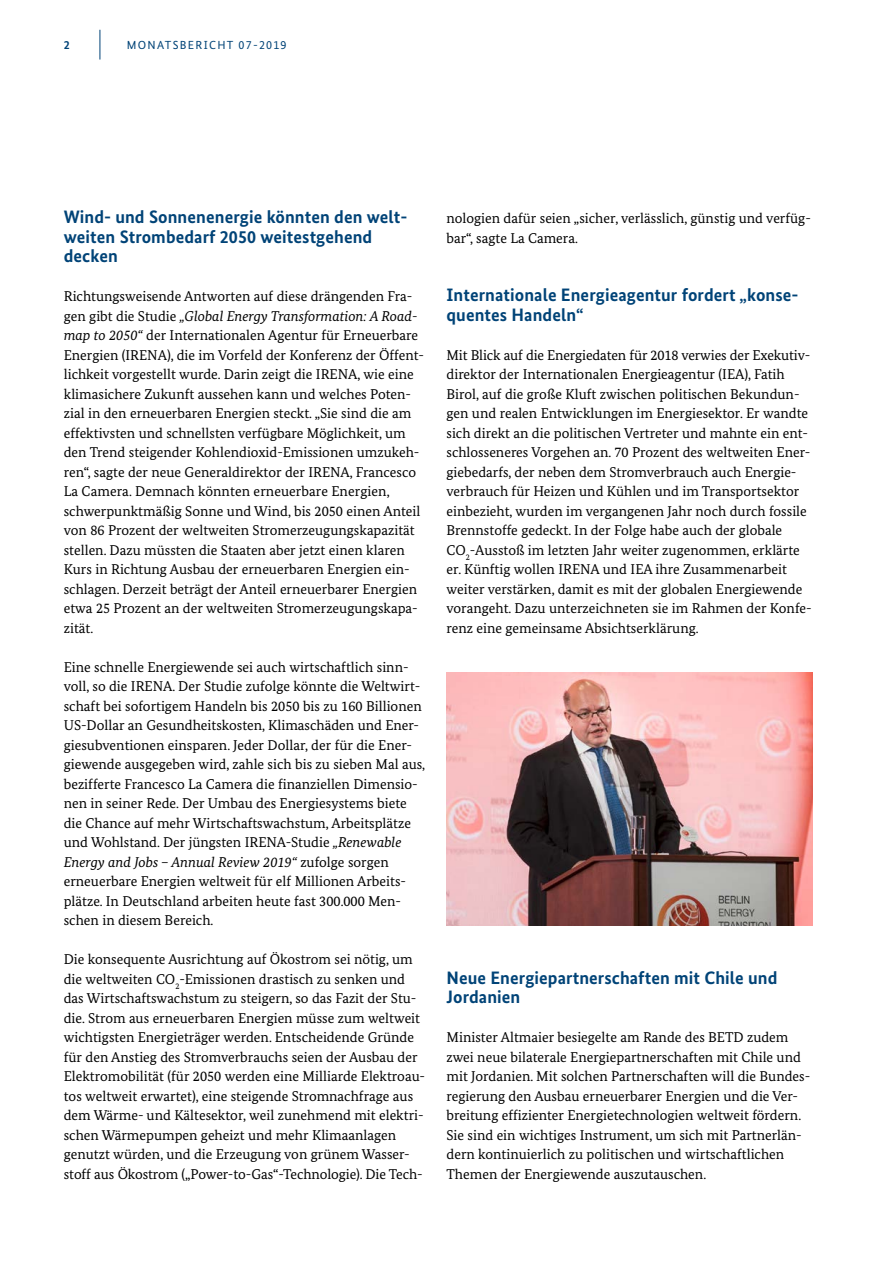
<style>
.page{position:relative;width:893px;height:1263px;background:#fff}
.page>*{position:absolute;margin:0;border:0;box-sizing:border-box;transform-origin:0 0}
.t1{font:700 18px/19.5px "Bundes Sans";letter-spacing:.005em;color:#004377}
.t2{font:14.25px/19.5px "Bundes Serif";color:#000}
.t3{font:700 12px "Bundes Sans";color:#004377}
.t4{font:11.7px "Bundes Sans";letter-spacing:.11em;color:#004377}
.s1{font-size:12px}
.s2{font-style:italic}
</style>
<div class="page">
<hr style="left:100px;top:30px;width:1px;height:30px;background:#004377">
<img style="left:446px;top:672px;width:366px;height:253px">
<p class="t3" style="left:64px;top:38px;width:7px">2</p>
<p class="t4" style="left:127px;top:38px;width:161px">MONATSBERICHT <span class="s1">07-2019</span></p>
<h2 class="t1" style="left:64px;top:207px;width:345px">Wind- und Sonnenenergie könnten den welt&shy;weiten Strombedarf 2050 weitestgehend decken</h2>
<p class="t2" style="left:64px;top:287px;width:362px">Richtungsweisende Antworten auf diese drängenden Fra&shy;gen gibt die Studie <span class="s2">„Global Energy Transformation: A Road&shy;map to 2050“</span> der Internationalen Agentur für Erneuerbare Energien (IRENA), die im Vorfeld der Konferenz der Öffent&shy;lichkeit vorgestellt wurde. Darin zeigt die IRENA, wie eine klimasichere Zukunft aussehen kann und welches Poten&shy;zial in den erneuerbaren Energien steckt. „Sie sind die am effektivsten und schnellsten verfügbare Möglichkeit, um den Trend steigender Kohlendioxid-Emissionen umzukeh&shy;ren“, sagte der neue Generaldirektor der IRENA, Francesco La Camera. Demnach könnten erneuerbare Energien, schwerpunktmäßig Sonne und Wind, bis 2050 einen Anteil von 86 Prozent der weltweiten Stromerzeugungskapazität stellen. Dazu müssten die Staaten aber jetzt einen klaren Kurs in Richtung Ausbau der erneuerbaren Energien ein&shy;schlagen. Derzeit beträgt der Anteil erneuerbarer Energien etwa 25 Prozent an der weltweiten Stromerzeugungskapa&shy;zität.</p>
<p class="t2" style="left:64px;top:657px;width:363px">Eine schnelle Energiewende sei auch wirtschaftlich sinn&shy;voll, so die IRENA. Der Studie zufolge könnte die Weltwirt&shy;schaft bei sofortigem Handeln bis 2050 bis zu 160 Billionen US-Dollar an Gesundheitskosten, Klimaschäden und Ener&shy;giesubventionen einsparen. Jeder Dollar, der für die Ener&shy;giewende ausgegeben wird, zahle sich bis zu sieben Mal aus, bezifferte Francesco La Camera die finanziellen Dimensio&shy;nen in seiner Rede. Der Umbau des Energiesystems biete die Chance auf mehr Wirtschaftswachstum, Arbeitsplätze und Wohlstand. Der jüngsten IRENA-Studie <span class="s2">„Renewable Energy and Jobs – Annual Review 2019“</span> zufolge sorgen erneuerbare Energien weltweit für elf Millionen Arbeits&shy;plätze. In Deutschland arbeiten heute fast 300.000 Men&shy;schen in diesem Bereich.</p>
<p class="t2" style="left:64px;top:950px;width:363px">Die konsequente Ausrichtung auf Ökostrom sei nötig, um die weltweiten CO<sub>2</sub>-Emissionen drastisch zu senken und das Wirtschaftswachstum zu steigern, so das Fazit der Stu&shy;die. Strom aus erneuerbaren Energien müsse zum weltweit wichtigsten Energieträger werden. Entscheidende Gründe für den Anstieg des Stromverbrauchs seien der Ausbau der Elektromobilität (für 2050 werden eine Milliarde Elektroau&shy;tos weltweit erwartet), eine steigende Stromnachfrage aus dem Wärme- und Kältesektor, weil zunehmend mit elektri&shy;schen Wärmepumpen geheizt und mehr Klimaanlagen genutzt würden, und die Erzeugung von grünem Wasser&shy;stoff aus Ökostrom („Power-to-Gas“-Technologie). Die Tech-</p>
<p class="t2" style="left:446px;top:209px;width:366px">nologien dafür seien „sicher, verlässlich, günstig und verfüg&shy;bar“, sagte La Camera.</p>
<h2 class="t1" style="left:446px;top:285px;width:354px">Internationale Energieagentur fordert „konse&shy;quentes Handeln“</h2>
<p class="t2" style="left:446px;top:345px;width:367px">Mit Blick auf die Energiedaten für 2018 verwies der Exekutiv&shy;direktor der Internationalen Energieagentur (IEA), Fatih Birol, auf die große Kluft zwischen politischen Bekundun&shy;gen und realen Entwicklungen im Energiesektor. Er wandte sich direkt an die politischen Vertreter und mahnte ein ent&shy;schlosseneres Vorgehen an. 70 Prozent des weltweiten Ener&shy;giebedarfs, der neben dem Stromverbrauch auch Energie&shy;verbrauch für Heizen und Kühlen und im Transportsektor einbezieht, wurden im vergangenen Jahr noch durch fossile Brennstoffe gedeckt. In der Folge habe auch der globale CO<sub>2</sub>-Ausstoß im letzten Jahr weiter zugenommen, erklärte er. Künftig wollen IRENA und IEA ihre Zusammenarbeit weiter verstärken, damit es mit der globalen Energiewende vorangeht. Dazu unterzeichneten sie im Rahmen der Konfe&shy;renz eine gemeinsame Absichtserklärung.</p>
<h2 class="t1" style="left:446px;top:968px;width:332px">Neue Energiepartnerschaften mit Chile und<br>Jordanien</h2>
<p class="t2" style="left:446px;top:1028px;width:365px">Minister Altmaier besiegelte am Rande des BETD zudem zwei neue bilaterale Energiepartnerschaften mit Chile und mit Jordanien. Mit solchen Partnerschaften will die Bundes&shy;regierung den Ausbau erneuerbarer Energien und die Ver&shy;breitung effizienter Energietechnologien weltweit fördern.<br>Sie sind ein wichtiges Instrument, um sich mit Partnerlän&shy;dern kontinuierlich zu politischen und wirtschaftlichen Themen der Energiewende auszutauschen.</p>
</div>
